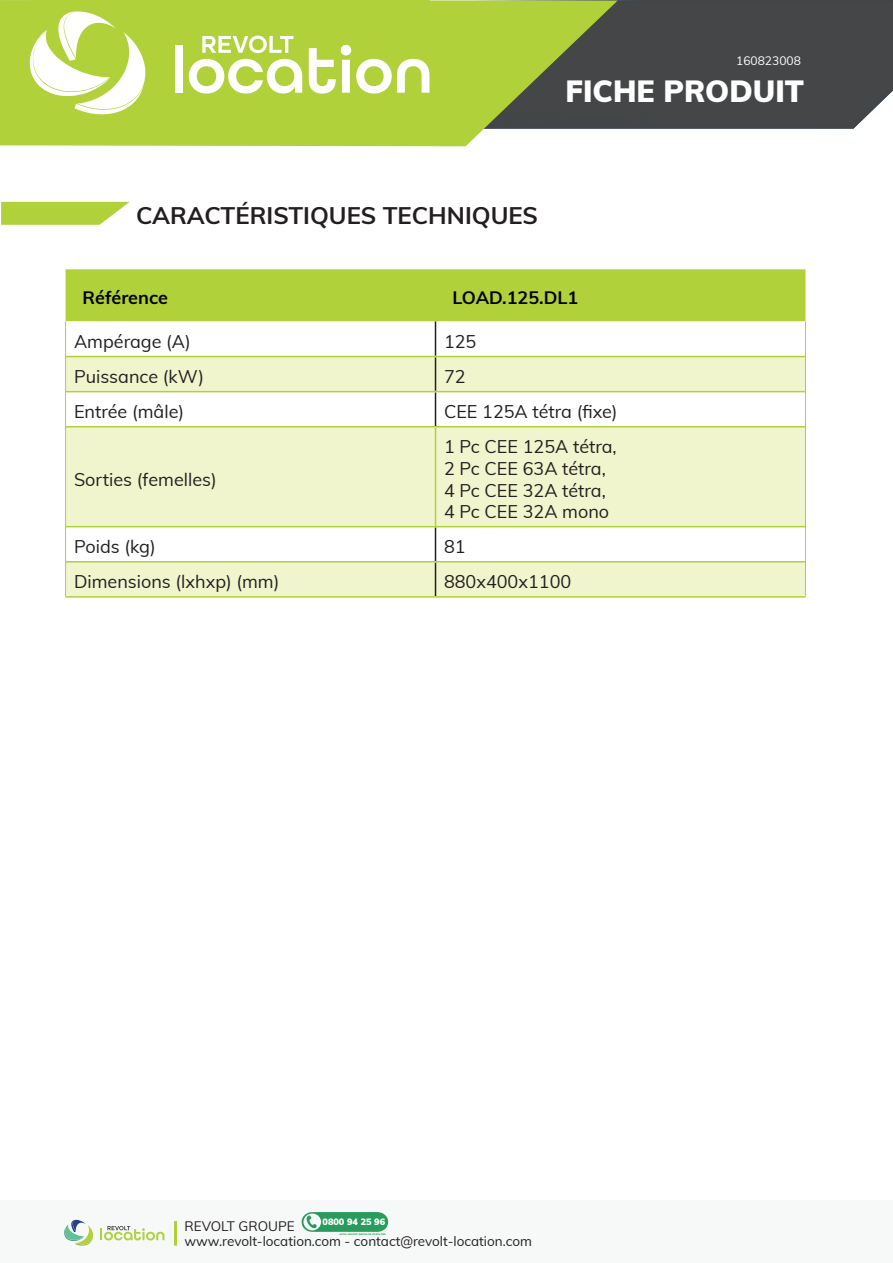
<style>
.page{position:relative;width:893px;height:1263px;background:#fff}
.page>*{position:absolute;margin:0;border:0;box-sizing:border-box;transform-origin:0 0}
.t1{font:900 30px "Muli";color:#fff}
.t2{font:700 24px "Muli";color:#231f20}
.t3{font:18px "Muli";color:#231f20}
.t4{font:700 18px "Muli";color:#000001}
.t5{font:13.5px/14.7px "Muli";color:#231f20}
.t6{font:12px "Muli";color:#fff}
.t7{font:9.3px "Muli";color:#fff}
.t8{font:900 9px "Muli";color:#fff}
.t9{font:900 2.1px "Muli";letter-spacing:.04em;color:#1fa449}
</style>
<div class="page">
<div style="left:1px;top:1200px;width:892px;height:63px;background:#f7f8f8"></div>
<div style="left:618px;top:0;width:275px;height:129px;background:#444647"></div>
<svg style="left:0;top:0;width:618px;height:146px;background:#9bb24b"></svg>
<svg style="left:100px;top:1226px;width:64px;height:14px"></svg>
<svg style="left:64px;top:1220px;width:29px;height:26px"></svg>
<div style="left:174px;top:1221px;width:3px;height:25px;border:2px solid #b0d13a"></div>
<svg style="left:302px;top:1212px;width:86px;height:20px;background:#4aaa76"></svg>
<div style="left:30px;top:0;width:399px;height:136px;background:#b0d13a"></div>
<svg style="left:202px;top:36px;width:91px;height:17px"></svg>
<div style="left:175px;top:45px;width:7px;height:48px;background:#fff"></div>
<svg style="left:189px;top:59px;width:113px;height:35px"></svg>
<svg style="left:309px;top:45px;width:120px;height:49px"></svg>
<svg style="left:30px;top:11px;width:116px;height:103px"></svg>
<svg style="left:66px;top:269px;width:739px;height:122px"></svg>
<div style="left:66px;top:427px;width:739px;height:99px;background:#f1f5cd"></div>
<div style="left:66px;top:562px;width:739px;height:34px;background:#f1f5cd"></div>
<hr style="left:435px;top:321px;width:1px;height:35px;background:#231f20">
<hr style="left:435px;top:392px;width:1px;height:34px;background:#231f20">
<hr style="left:435px;top:527px;width:1px;height:34px;background:#231f20">
<hr style="left:435px;top:562px;width:1px;height:34px;background:#231f20">
<hr style="left:435px;top:357px;width:1px;height:34px;background:#231f20">
<hr style="left:435px;top:427px;width:1px;height:99px;background:#b0d13a">
<hr style="left:65px;top:321px;width:1px;height:35px;background:#b0d13a">
<hr style="left:805px;top:321px;width:1px;height:35px;background:#b0d13a">
<hr style="left:65px;top:356px;width:1px;height:36px;background:#b0d13a">
<hr style="left:805px;top:356px;width:1px;height:36px;background:#b0d13a">
<hr style="left:65px;top:392px;width:1px;height:35px;background:#b0d13a">
<hr style="left:805px;top:392px;width:1px;height:35px;background:#b0d13a">
<hr style="left:65px;top:427px;width:1px;height:100px;background:#b0d13a">
<hr style="left:805px;top:427px;width:1px;height:100px;background:#b0d13a">
<hr style="left:65px;top:527px;width:1px;height:35px;background:#b0d13a">
<hr style="left:805px;top:527px;width:1px;height:35px;background:#b0d13a">
<hr style="left:65px;top:562px;width:1px;height:34px;background:#b0d13a">
<hr style="left:805px;top:562px;width:1px;height:34px;background:#b0d13a">
<hr style="left:66px;top:356px;width:369px;height:1px;background:#b0d13a">
<hr style="left:435px;top:356px;width:370px;height:1px;background:#b0d13a">
<hr style="left:66px;top:391px;width:369px;height:1px;background:#b0d13a">
<hr style="left:435px;top:391px;width:370px;height:1px;background:#b0d13a">
<hr style="left:66px;top:426px;width:369px;height:1px;background:#b0d13a">
<hr style="left:435px;top:426px;width:370px;height:1px;background:#b0d13a">
<hr style="left:66px;top:526px;width:369px;height:1px;background:#b0d13a">
<hr style="left:435px;top:526px;width:370px;height:1px;background:#b0d13a">
<hr style="left:66px;top:561px;width:369px;height:1px;background:#b0d13a">
<hr style="left:435px;top:561px;width:370px;height:1px;background:#b0d13a">
<hr style="left:65px;top:596px;width:370px;height:2px;background:#b0d13a">
<hr style="left:435px;top:596px;width:371px;height:2px;background:#b0d13a">
<svg style="left:1px;top:202px;width:129px;height:23px;background:#bad653"></svg>
<p class="t6" style="left:736px;top:52px;width:66px">160823008</p>
<p class="t1" style="left:566px;top:70px;width:240px">FICHE PRODUIT</p>
<p class="t2" style="left:136px;top:197px;width:403px">CARACTÉRISTIQUES TECHNIQUES</p>
<p class="t4" style="left:83px;top:285px;width:87px">Référence</p>
<p class="t4" style="left:452px;top:285px;width:127px">LOAD.125.DL1</p>
<p class="t3" style="left:74px;top:328px;width:118px">Ampérage (A)</p>
<p class="t3" style="left:444px;top:328px;width:34px">125</p>
<p class="t3" style="left:74px;top:364px;width:132px">Puissance (kW)</p>
<p class="t3" style="left:444px;top:364px;width:23px">72</p>
<p class="t3" style="left:74px;top:399px;width:112px">Entrée (mâle)</p>
<p class="t3" style="left:444px;top:399px;width:175px">CEE 125A tétra (fixe)</p>
<p class="t3" style="left:74px;top:466px;width:144px">Sorties (femelles)</p>
<p class="t3" style="left:444px;top:434px;width:174px">1 Pc CEE 125A tétra,</p>
<p class="t3" style="left:444px;top:455px;width:163px">2 Pc CEE 63A tétra,</p>
<p class="t3" style="left:444px;top:477px;width:163px">4 Pc CEE 32A tétra,</p>
<p class="t3" style="left:444px;top:499px;width:167px">4 Pc CEE 32A mono</p>
<p class="t3" style="left:74px;top:534px;width:83px">Poids (kg)</p>
<p class="t3" style="left:444px;top:534px;width:23px">81</p>
<p class="t3" style="left:74px;top:569px;width:207px">Dimensions (lxhxp) (mm)</p>
<p class="t3" style="left:444px;top:569px;width:129px">880x400x1100</p>
<p class="t7" style="left:324px;top:1214px;width:64px">0800.94.25.93</p>
<p class="t5" style="left:184px;top:1218px;width:349px">REVOLT GROUPE<br>www.revolt-location.com - contact@revolt-location.com</p>
<p class="t8" style="left:323px;top:1215px;width:64px">0800 94 25 96</p>
<p class="t9" style="left:339px;top:1233px;width:48px">APPEL GRATUIT DEPUIS UN POSTE FIXE</p>
</div>
